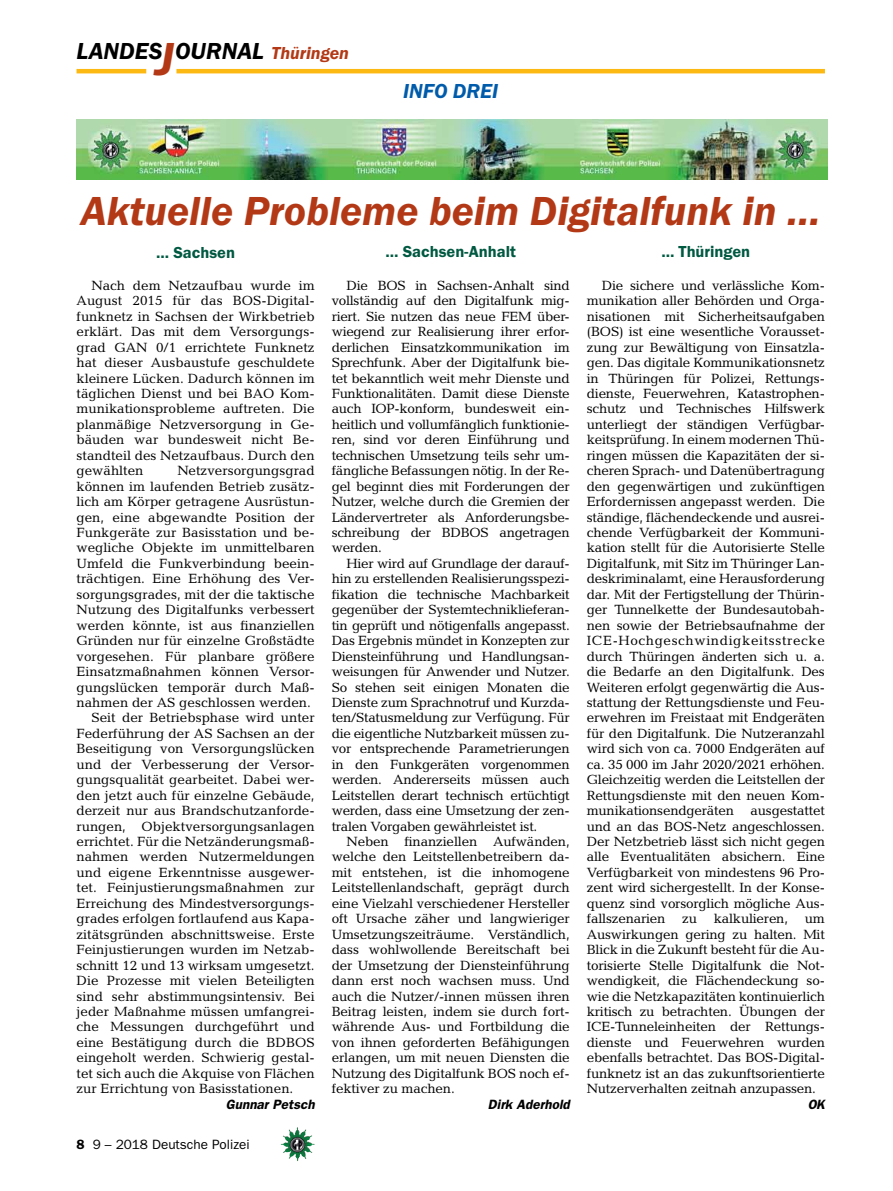
<style>
.page{position:relative;width:893px;height:1191px;background:#fff}
.page>*{position:absolute;margin:0;border:0;box-sizing:border-box;transform-origin:0 0}
.t1{font:italic 600 42px "Franklin Gothic Itc T";color:#b33916}
.t2{font:italic 600 24px "Franklin Gothic Itc T";color:#000}
.t3{font:italic 600 21px "Franklin Gothic Itc T";color:#005baa}
.t4{font:600 16.5px "Franklin Gothic Itc T";color:#005941}
.t5{font:13.5px/15.5px "Candida";color:#000;text-align:justify}
.t6{font:italic 600 13.5px "Franklin Gothic";color:#000}
.t7{font:13.5px "Franklin Gothic";color:#000}
.s1{font-size:48px;color:#b33916}
.s2{font-size:18px;color:#b33916}
.s3{font-weight:600}
</style>
<div class="page">
<hr style="left:77px;top:69px;width:69px;height:4px;background:#fdb913">
<hr style="left:176px;top:69px;width:649px;height:4px;background:#fdb913">
<img style="left:281px;top:1128px;width:16px;height:24px">
<img style="left:77px;top:120px;width:750px;height:59px">
<h2 class="t2" style="left:77px;top:37px;width:274px">LANDES<span class="s1">J</span>OURNAL <span class="s2">Thüringen</span></h2>
<h3 class="t3" style="left:403px;top:79px;width:12px">info</h3>
<h3 class="t3" style="left:453px;top:79px;width:13px">drei</h3>
<h1 class="t1" style="left:81px;top:186px;width:741px">Aktuelle Probleme beim Digitalfunk in …</h1>
<p class="t4" style="left:661px;top:242px;width:90px">… Thüringen</p>
<p class="t5" style="left:587px;top:277px;width:240px;text-indent:15px">Die sichere und verlässliche Kom&shy;munikation aller Behörden und Orga&shy;nisationen mit Sicherheitsaufgaben (BOS) ist eine wesentliche Vorausset&shy;zung zur Bewältigung von Einsatzla&shy;gen. Das digitale Kommunikationsnetz in Thüringen für Polizei, Rettungs&shy;dienste, Feuerwehren, Katastrophen&shy;schutz und Technisches Hilfswerk unterliegt der ständigen Verfügbar&shy;keitsprüfung. In einem modernen Thü&shy;ringen müssen die Kapazitäten der si&shy;cheren Sprach- und Datenübertragung den gegenwärtigen und zukünftigen Erfordernissen angepasst werden. Die ständige, flächendeckende und ausrei&shy;chende Verfügbarkeit der Kommuni&shy;kation stellt für die Autorisierte Stelle Digitalfunk, mit Sitz im Thüringer Lan&shy;deskriminalamt, eine Herausforderung dar. Mit der Fertigstellung der Thürin&shy;ger Tunnelkette der Bundesautobah&shy;nen sowie der Betriebsaufnahme der ICE-Hochgeschwindigkeitsstrecke durch Thüringen änderten sich u. a. die Bedarfe an den Digitalfunk. Des Weiteren erfolgt gegenwärtig die Aus&shy;stattung der Rettungsdienste und Feu&shy;erwehren im Freistaat mit Endgeräten für den Digitalfunk. Die Nutzeranzahl wird sich von ca. 7000 Endgeräten auf ca. 35 000 im Jahr 2020/2021 erhöhen.<br>Gleichzeitig werden die Leitstellen der Rettungsdienste mit den neuen Kom&shy;munikationsendgeräten ausgestattet und an das BOS-Netz angeschlossen.<br>Der Netzbetrieb lässt sich nicht gegen alle Eventualitäten absichern. Eine Verfügbarkeit von mindestens 96 Pro&shy;zent wird sichergestellt. In der Konse&shy;quenz sind vorsorglich mögliche Aus&shy;fallszenarien zu kalkulieren, um Auswirkungen gering zu halten. Mit Blick in die Zukunft besteht für die Au&shy;torisierte Stelle Digitalfunk die Not&shy;wendigkeit, die Flächendeckung so&shy;wie die Netzkapazitäten kontinuierlich kritisch zu betrachten. Übungen der ICE-Tunneleinheiten der Rettungs&shy;dienste und Feuerwehren wurden ebenfalls betrachtet. Das BOS-Digital&shy;funknetz ist an das zukunftsorientierte Nutzerverhalten zeitnah anzupassen.</p>
<p class="t6" style="left:808px;top:1096px;width:19px">OK</p>
<p class="t4" style="left:385px;top:242px;width:132px">… Sachsen-Anhalt</p>
<p class="t5" style="left:332px;top:277px;width:240px;text-indent:15px">Die BOS in Sachsen-Anhalt sind vollständig auf den Digitalfunk mig&shy;riert. Sie nutzen das neue FEM über&shy;wiegend zur Realisierung ihrer erfor&shy;derlichen Einsatzkommunikation im Sprechfunk. Aber der Digitalfunk bie&shy;tet bekanntlich weit mehr Dienste und Funktionalitäten. Damit diese Dienste auch IOP-konform, bundesweit ein&shy;heitlich und vollumfänglich funktionie&shy;ren, sind vor deren Einführung und technischen Umsetzung teils sehr um&shy;fängliche Befassungen nötig. In der Re&shy;gel beginnt dies mit Forderungen der Nutzer, welche durch die Gremien der Ländervertreter als Anforderungsbe&shy;schreibung der BDBOS angetragen werden.</p>
<p class="t5" style="left:332px;top:555px;width:240px;text-indent:15px">Hier wird auf Grundlage der darauf&shy;hin zu erstellenden Realisierungsspezi&shy;fikation die technische Machbarkeit gegenüber der Systemtechniklieferan&shy;tin geprüft und nötigenfalls angepasst.<br>Das Ergebnis mündet in Konzepten zur Diensteinführung und Handlungsan&shy;weisungen für Anwender und Nutzer.<br>So stehen seit einigen Monaten die Dienste zum Sprachnotruf und Kurzda&shy;ten/Statusmeldung zur Verfügung. Für die eigentliche Nutzbarkeit müssen zu&shy;vor entsprechende Parametrierungen in den Funkgeräten vorgenommen werden. Andererseits müssen auch Leitstellen derart technisch ertüchtigt werden, dass eine Umsetzung der zen&shy;tralen Vorgaben gewährleistet ist.</p>
<p class="t5" style="left:332px;top:833px;width:240px;text-indent:15px">Neben finanziellen Aufwänden, welche den Leitstellenbetreibern da&shy;mit entstehen, ist die inhomogene Leitstellenlandschaft, geprägt durch eine Vielzahl verschiedener Hersteller oft Ursache zäher und langwieriger Umsetzungszeiträume. Verständlich, dass wohlwollende Bereitschaft bei der Umsetzung der Diensteinführung dann erst noch wachsen muss. Und auch die Nutzer/-innen müssen ihren Beitrag leisten, indem sie durch fort&shy;währende Aus- und Fortbildung die von ihnen geforderten Befähigungen erlangen, um mit neuen Diensten die Nutzung des Digitalfunk BOS noch ef&shy;fektiver zu machen.</p>
<p class="t6" style="left:488px;top:1096px;width:83px">Dirk Aderhold</p>
<p class="t4" style="left:156px;top:242px;width:80px">... Sachsen</p>
<p class="t5" style="left:77px;top:277px;width:240px;text-indent:15px">Nach dem Netzaufbau wurde im August 2015 für das BOS-Digital&shy;funknetz in Sachsen der Wirkbetrieb erklärt. Das mit dem Versorgungs&shy;grad GAN 0/1 errichtete Funknetz hat dieser Ausbaustufe geschuldete kleinere Lücken. Dadurch können im täglichen Dienst und bei BAO Kom&shy;munikationsprobleme auftreten. Die planmäßige Netzversorgung in Ge&shy;bäuden war bundesweit nicht Be&shy;standteil des Netzaufbaus. Durch den gewählten</p>
<p class="t5" style="left:177px;top:463px;width:139px">Netzversorgungsgrad</p>
<p class="t5" style="left:77px;top:478px;width:240px">können im laufenden Betrieb zusätz-</p>
<p class="t5" style="left:77px;top:494px;width:240px">lich am Körper getragene Ausrüstun-</p>
<p class="t5" style="left:77px;top:509px;width:240px">gen, eine abgewandte Position der</p>
<p class="t5" style="left:77px;top:525px;width:240px">Funkgeräte zur Basisstation und be-</p>
<p class="t5" style="left:77px;top:540px;width:240px">wegliche Objekte im unmittelbaren</p>
<p class="t5" style="left:77px;top:555px;width:240px">Umfeld die Funkverbindung beein-</p>
<p class="t5" style="left:77px;top:571px;width:240px">trächtigen. Eine Erhöhung des Ver-</p>
<p class="t5" style="left:77px;top:586px;width:240px">sorgungsgrades, mit der die taktische</p>
<p class="t5" style="left:77px;top:602px;width:240px">Nutzung des Digitalfunks verbessert</p>
<p class="t5" style="left:77px;top:617px;width:240px">werden könnte, ist aus finanziellen</p>
<p class="t5" style="left:77px;top:633px;width:240px">Gründen nur für einzelne Großstädte</p>
<p class="t5" style="left:77px;top:648px;width:240px">vorgesehen. Für planbare größere</p>
<p class="t5" style="left:77px;top:664px;width:240px">Einsatzmaßnahmen können Versor-</p>
<p class="t5" style="left:77px;top:679px;width:240px">gungslücken temporär durch Maß-</p>
<p class="t5" style="left:77px;top:694px;width:236px">nahmen der AS geschlossen werden.</p>
<p class="t5" style="left:91px;top:710px;width:225px">Seit der Betriebsphase wird unter</p>
<p class="t5" style="left:77px;top:725px;width:240px">Federführung der AS Sachsen an der</p>
<p class="t5" style="left:77px;top:741px;width:240px">Beseitigung von Versorgungslücken</p>
<p class="t5" style="left:77px;top:756px;width:240px">und der Verbesserung der Versor-</p>
<p class="t5" style="left:77px;top:772px;width:240px">gungsqualität gearbeitet. Dabei wer-</p>
<p class="t5" style="left:77px;top:787px;width:240px">den jetzt auch für einzelne Gebäude,</p>
<p class="t5" style="left:77px;top:803px;width:240px">derzeit nur aus Brandschutzanforde-</p>
<p class="t5" style="left:77px;top:818px;width:240px">rungen, Objektversorgungsanlagen</p>
<p class="t5" style="left:77px;top:833px;width:240px">errichtet. Für die Netzänderungsmaß-</p>
<p class="t5" style="left:77px;top:849px;width:240px">nahmen werden Nutzermeldungen</p>
<p class="t5" style="left:77px;top:864px;width:240px">und eigene Erkenntnisse ausgewer-</p>
<p class="t5" style="left:77px;top:880px;width:240px">tet. Feinjustierungsmaßnahmen zur</p>
<p class="t5" style="left:77px;top:895px;width:240px">Erreichung des Mindestversorgungs-</p>
<p class="t5" style="left:77px;top:911px;width:240px">grades erfolgen fortlaufend aus Kapa-</p>
<p class="t5" style="left:77px;top:926px;width:240px">zitätsgründen abschnittsweise. Erste</p>
<p class="t5" style="left:77px;top:942px;width:240px">Feinjustierungen wurden im Netzab-</p>
<p class="t5" style="left:77px;top:957px;width:240px">schnitt 12 und 13 wirksam umgesetzt.</p>
<p class="t5" style="left:77px;top:972px;width:240px">Die Prozesse mit vielen Beteiligten</p>
<p class="t5" style="left:77px;top:988px;width:240px">sind sehr abstimmungsintensiv. Bei</p>
<p class="t5" style="left:77px;top:1003px;width:240px">jeder Maßnahme müssen umfangrei-</p>
<p class="t5" style="left:77px;top:1019px;width:240px">che Messungen durchgeführt und</p>
<p class="t5" style="left:77px;top:1034px;width:240px">eine Bestätigung durch die BDBOS</p>
<p class="t5" style="left:77px;top:1050px;width:240px">eingeholt werden. Schwierig gestal-</p>
<p class="t5" style="left:77px;top:1065px;width:240px">tet sich auch die Akquise von Flächen</p>
<p class="t5" style="left:77px;top:1081px;width:218px">zur Errichtung von Basisstationen.</p>
<p class="t6" style="left:226px;top:1096px;width:90px">Gunnar Petsch</p>
<p class="t7" style="left:77px;top:1136px;width:175px"><span class="s3">8</span> 9 – 2018 Deutsche Polizei</p>
</div>
